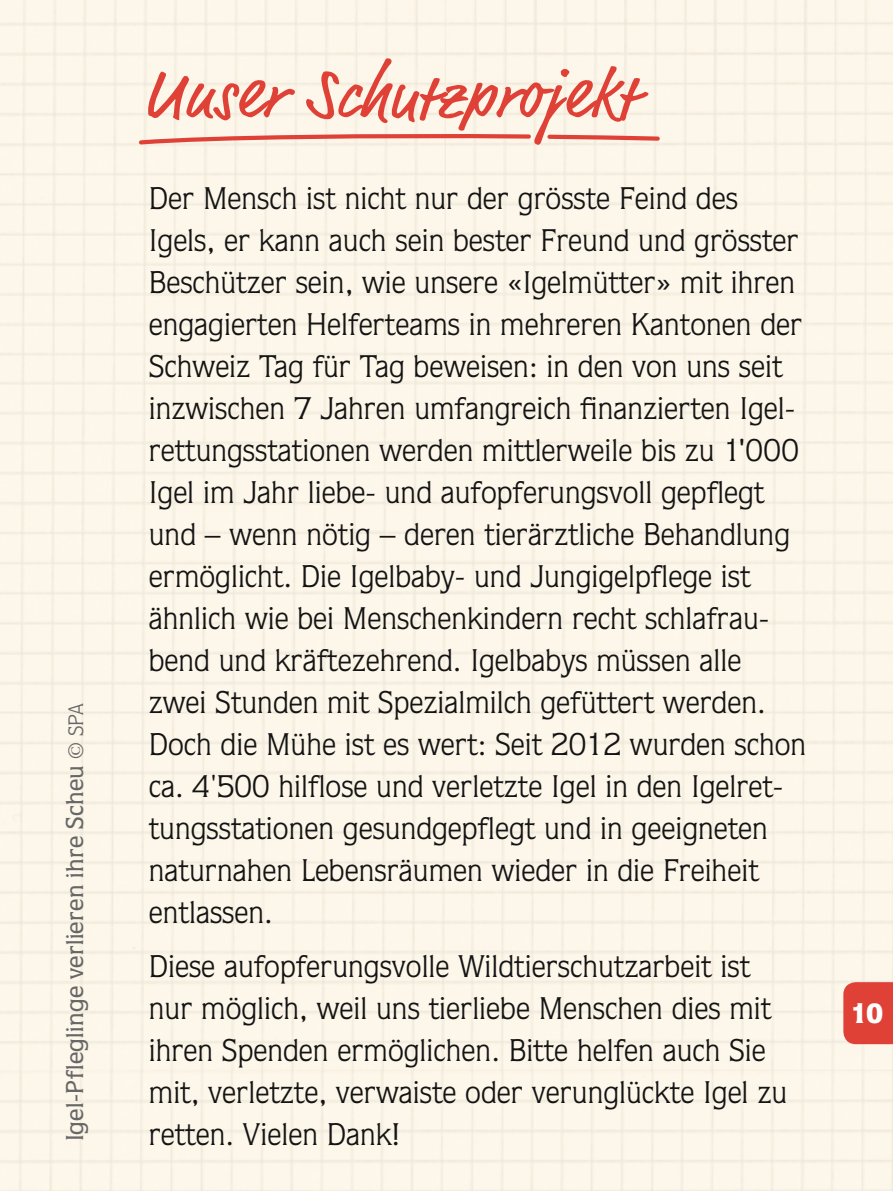
<style>
.page{position:relative;width:893px;height:1191px;background:#fff}
.page>*{position:absolute;margin:0;border:0;box-sizing:border-box;transform-origin:0 0}
.t1{font:70px "Script One";color:#e04137}
.t2{font:31.5px/42px "Quorum Std";color:#141414}
.t3{font:900 28px "Quorum Std";color:#fff}
.t4{font:500 24.5px "Quorum Std";letter-spacing:.015em;color:#676767}
.t5{font:21px "Quorum Std";color:#676767}
.s1{font-weight:700}
</style>
<div class="page">
<div style="left:843px;top:982px;width:50px;height:62px;background:#e04137"></div>
<svg style="left:137px;top:132px;width:396px;height:15px"></svg>
<svg style="left:545px;top:132px;width:117px;height:11px"></svg>
<p class="t5" style="left:64px;top:759px;width:58px;rotate:-90deg">© SPA</p>
<p class="t4" style="left:60px;top:1141px;width:378px;rotate:-90deg">Igel-Pfleglinge verlieren ihre Scheu</p>
<h1 class="t1" style="left:149px;top:52px;width:493px">Unser Schutzprojekt</h1>
<p class="t2" style="left:149px;top:177px;width:659px">Der Mensch ist nicht nur der grösste Feind des Igels, er kann auch sein bester Freund und grösster Beschützer sein, wie unsere «Igelmütter» mit ihren engagierten Helferteams in mehreren Kantonen der Schweiz Tag für Tag beweisen: in den von uns seit inzwischen 7 Jahren umfangreich finanzierten Igel&shy;rettungsstationen werden mittlerweile bis zu 1<span class="s1">'</span>000<br>Igel im Jahr liebe- und aufopferungsvoll gepflegt und – wenn nötig – deren tierärztliche Behandlung ermöglicht. Die Igelbaby- und Jungigelpflege ist ähnlich wie bei Menschenkindern recht schlafrau&shy;bend und kräftezehrend. Igelbabys müssen alle zwei Stunden mit Spezialmilch gefüttert werden.<br>Doch die Mühe ist es wert: Seit 2012 wurden schon ca. 4'500 hilflose und verletzte Igel in den Igelret&shy;tungsstationen gesundgepflegt und in geeigneten naturnahen Lebensräumen wieder in die Freiheit entlassen.</p>
<p class="t2" style="left:149px;top:945px;width:640px">Diese aufopferungsvolle Wildtierschutzarbeit ist nur möglich, weil uns tierliebe Menschen dies mit ihren Spenden ermöglichen. Bitte helfen auch Sie mit, verletzte, verwaiste oder verunglückte Igel zu</p>
<p class="t2" style="left:149px;top:1113px;width:253px">retten. Vielen Dank!</p>
<p class="t3" style="left:851px;top:996px;width:34px">10</p>
</div>
